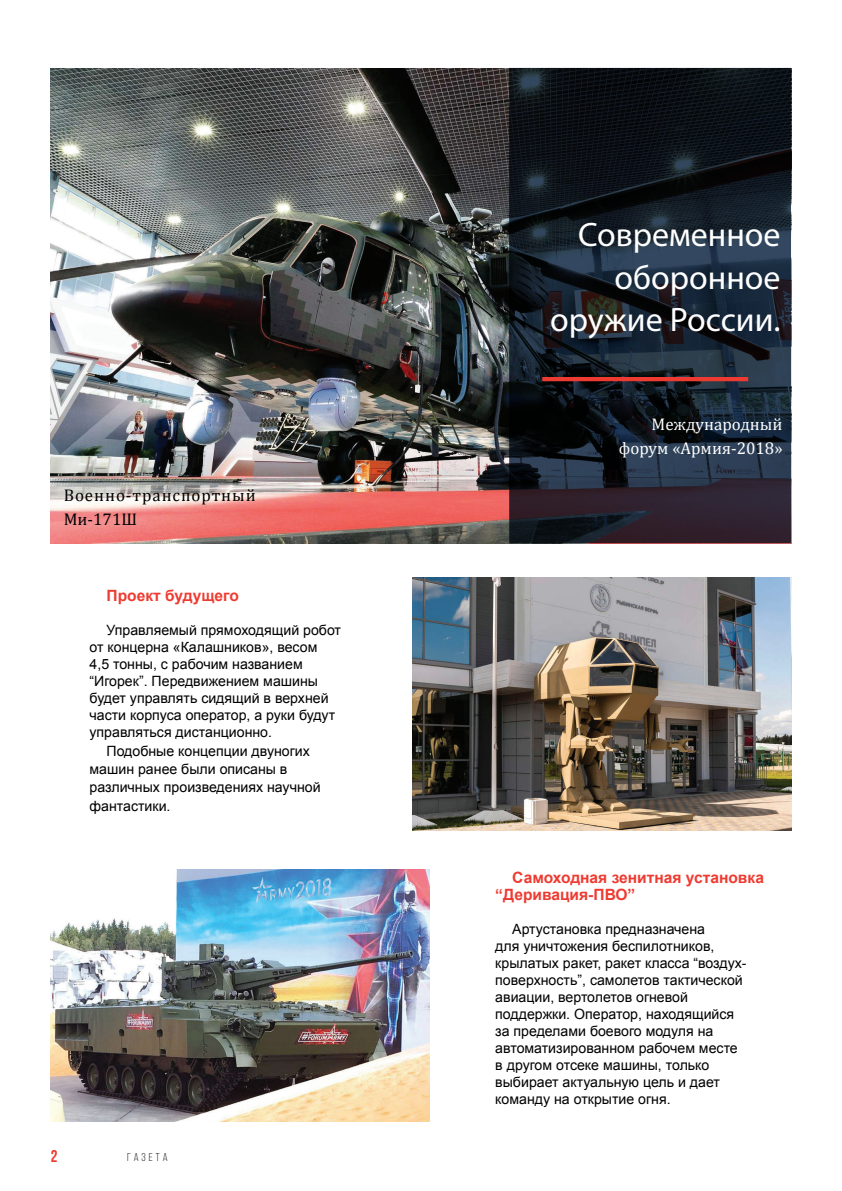
<style>
.page{position:relative;width:842px;height:1191px;background:#fff}
.page>*{position:absolute;margin:0;border:0;box-sizing:border-box;transform-origin:0 0}
.t1{font:33.9px/42.4px "Myriad Pro";color:#fff;text-align:right}
.t2{font:17px/24px "Cambria";color:#fff;text-align:right}
.t3{font:17px/24px "Cambria";letter-spacing:.055em;color:#000}
.t4{font:700 17px "Bebas Neue";color:#ee3b31}
.t5{font:700 15.6px/17px "Arial";color:#ee3b31}
.t6{font:14.1px/17px "Arial";color:#000}
.t7{font:11.3px "Bebas Neue";letter-spacing:.25em;color:#231f20}
</style>
<div class="page">
<img style="left:51px;top:69px;width:458px;height:474px">
<svg style="left:509px;top:68px;width:282px;height:475px;background:#171e28"></svg>
<hr style="left:542px;top:377px;width:206px;height:4px;background:#ee3b31">
<img style="left:412px;top:578px;width:379px;height:252px">
<img style="left:51px;top:869px;width:378px;height:252px">
<p class="t3" style="left:64px;top:483px;width:194px">Военно-транспортный<br>Ми-171Ш</p>
<p class="t5" style="left:107px;top:587px;width:134px">Проект будущего</p>
<p class="t6" style="left:90px;top:622px;width:253px;text-indent:17px">Управляемый прямоходящий робот от концерна «Калашников», весом<br>4,5 тонны, с рабочим названием “Игорек”. Передвижением машины будет управлять сидящий в верхней части корпуса оператор, а руки будут управляться дистанционно.</p>
<p class="t6" style="left:90px;top:741px;width:233px;line-height:18.4px;text-indent:17px">Подобные концепции двуногих машин ранее были описаны в различных произведениях научной фантастики.</p>
<p class="t4" style="left:51px;top:1146px;width:8px">2</p>
<p class="t7" style="left:127px;top:1150px;width:42px">Газета</p>
<h1 class="t1" style="left:550px;top:213px;width:232px">Современное оборонное оружие России.</h1>
<p class="t2" style="left:619px;top:412px;width:165px">Международный форум «Армия-2018»</p>
<p class="t5" style="left:495px;top:869px;width:270px;text-indent:17px">Самоходная зенитная установка “Деривация-ПВО”</p>
<p class="t6" style="left:495px;top:920px;width:253px;text-indent:17px">Артустановка предназначена<br>для уничтожения беспилотников, крылатых ракет, ракет класса “воздух&shy;поверхность”, самолетов тактической авиации, вертолетов огневой поддержки. Оператор, находящийся за пределами боевого модуля на автоматизированном рабочем месте в другом отсеке машины, только выбирает актуальную цель и дает команду на открытие огня.</p>
</div>
